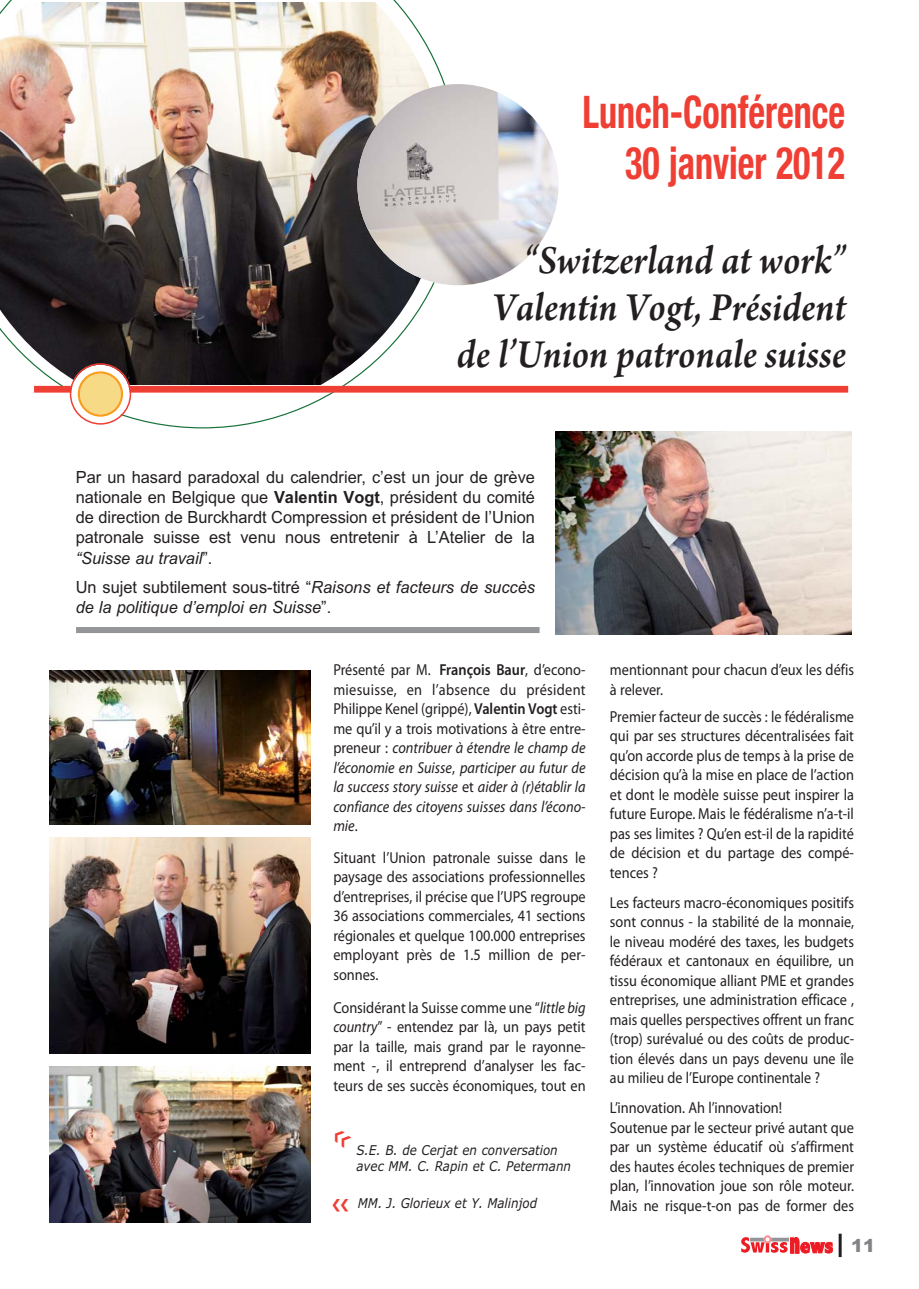
<style>
.page{position:relative;width:919px;height:1289px;background:#fff}
.page>*{position:absolute;margin:0;border:0;box-sizing:border-box;transform-origin:0 0}
.t1{font:700 condensed 45px/51px "Helvetica Neue";color:#ef3e33;text-align:right;scale:.8 1}
.t2{font:italic 600 42px/46.5px "Arno Pro";color:#231f20;text-align:right;scale:.92 1}
.t3{font:900 18px "Arial";color:#808285}
.t4{font:16.8px/20.1px "Arial";color:#231f20;text-align:justify}
.t5{font:italic 16.8px/20.1px "Arial";color:#231f20}
.t6{font:15.9px/19.5px "Myriad Pro";color:#231f20;text-align:justify;scale:.9 1}
.t7{font:italic 15.9px/19.5px "Myriad Pro";color:#231f20;text-align:justify;scale:.9 1}
.t8{font:italic 13.5px/15.8px "Verdana";color:#231f20;scale:.88 1}
.s1{font-weight:700}
.s2{font-style:italic}
.s3{font-style:normal}
.s4{font-weight:600;font-style:normal}
</style>
<div class="page">
<div style="left:763px;top:1235px;width:8px;height:7px;border:1px solid #f7a8ac;border-radius:50%"></div>
<svg style="left:741px;top:1236px;width:91px;height:17px"></svg>
<hr style="left:838px;top:1233px;width:3px;height:23px;background:#231f20">
<svg style="left:8px;top:0;width:437px;height:416px"></svg>
<img style="left:0;top:2px;width:445px;height:383px">
<div style="left:76px;top:627px;width:463px;height:6px;background:#939598"></div>
<img style="left:49px;top:670px;width:261px;height:154px">
<img style="left:49px;top:1066px;width:261px;height:156px">
<img style="left:49px;top:837px;width:261px;height:216px">
<div style="left:34px;top:386px;width:814px;height:6px;background:#ef3e33"></div>
<svg style="left:70px;top:363px;width:61px;height:61px"></svg>
<img style="left:556px;top:431px;width:295px;height:203px">
<img style="left:357px;top:84px;width:201px;height:201px;border-radius:50%">
<h1 class="t1" style="left:582px;top:86px;width:330px">Lunch-Conférence<br>30 janvier 2012</h1>
<h2 class="t2" style="left:456px;top:241px;width:425px">“Switzerland at work”<br>Valentin Vogt, Président de l’Union patronale suisse</h2>
<p class="t4" style="left:76px;top:468px;width:461px">Par un hasard paradoxal du calendrier, c’est un jour de grève nationale en Belgique que <span class="s1">Valentin Vogt</span>, président du comité de direction de Burckhardt Compression et président de l’Union patronale suisse est venu nous entretenir à L’Atelier de la <span class="s2">“Suisse au travail</span>”.</p>
<p class="t5" style="left:76px;top:577px;width:461px"><span class="s3">Un sujet subtilement sous-titré “</span>Raisons et facteurs de succès de la politique d’emploi en Suisse<span class="s3">”.</span></p>
<p class="t7" style="left:333px;top:661px;width:282px"><span class="s3">Présenté par M.</span> <span class="s4">François Baur</span><span class="s3">, d’econo&shy;miesuisse, en l’absence du président Philippe Kenel (grippé),</span> <span class="s4">Valentin Vogt</span> <span class="s3">esti&shy;me qu’il y a trois motivations à être entre&shy;preneur :</span> contribuer à étendre le champ de l’économie en Suisse<span class="s3">,</span> participer au futur de la success story suisse <span class="s3">et</span> aider à (r)établir la confiance des citoyens suisses dans l’écono&shy;mie<span class="s3">.</span></p>
<p class="t6" style="left:333px;top:849px;width:282px">Situant l’Union patronale suisse dans le paysage des associations professionnelles d’entreprises, il précise que l’UPS regroupe 36 associations commerciales, 41 sections régionales et quelque 100.000 entreprises employant près de 1.5 million de per&shy;sonnes.</p>
<p class="t6" style="left:333px;top:999px;width:282px">Considérant la Suisse comme une “<span class="s2">little big country</span>” - entendez par là, un pays petit par la taille, mais grand par le rayonne&shy;ment -, il entreprend d’analyser les fac&shy;teurs de ses succès économiques, tout en</p>
<p class="t8" style="left:356px;top:1142px;width:245px">S.E. B. de Cerjat en conversation avec MM. C. Rapin et C. Petermann</p>
<p class="t8" style="left:358px;top:1195px;width:205px">MM. J. Glorieux et Y. Malinjod</p>
<p class="t6" style="left:610px;top:661px;width:273px">mentionnant pour chacun d’eux les défis à relever.</p>
<p class="t6" style="left:610px;top:708px;width:273px">Premier facteur de succès : le fédéralisme qui par ses structures décentralisées fait qu’on accorde plus de temps à la prise de décision qu’à la mise en place de l’action et dont le modèle suisse peut inspirer la future Europe. Mais le fédéralisme n’a-t-il pas ses limites ? Qu’en est-il de la rapidité de décision et du partage des compé&shy;tences ?</p>
<p class="t6" style="left:610px;top:894px;width:273px">Les facteurs macro-économiques positifs sont connus - la stabilité de la monnaie, le niveau modéré des taxes, les budgets fédéraux et cantonaux en équilibre, un tissu économique alliant PME et grandes entreprises, une administration efficace , mais quelles perspectives offrent un franc (trop) surévalué ou des coûts de produc&shy;tion élevés dans un pays devenu une île au milieu de l’Europe continentale ?</p>
<p class="t6" style="left:610px;top:1099px;width:273px;text-align:left">L’innovation. Ah l’innovation!<br>Soutenue par le secteur privé autant que par un système éducatif où s’affirment des hautes écoles techniques de premier plan, l’innovation joue son rôle moteur.<br>Mais ne risque-t-on pas de former des</p>
<p class="t3" style="left:851px;top:1234px;width:26px">11</p>
</div>
